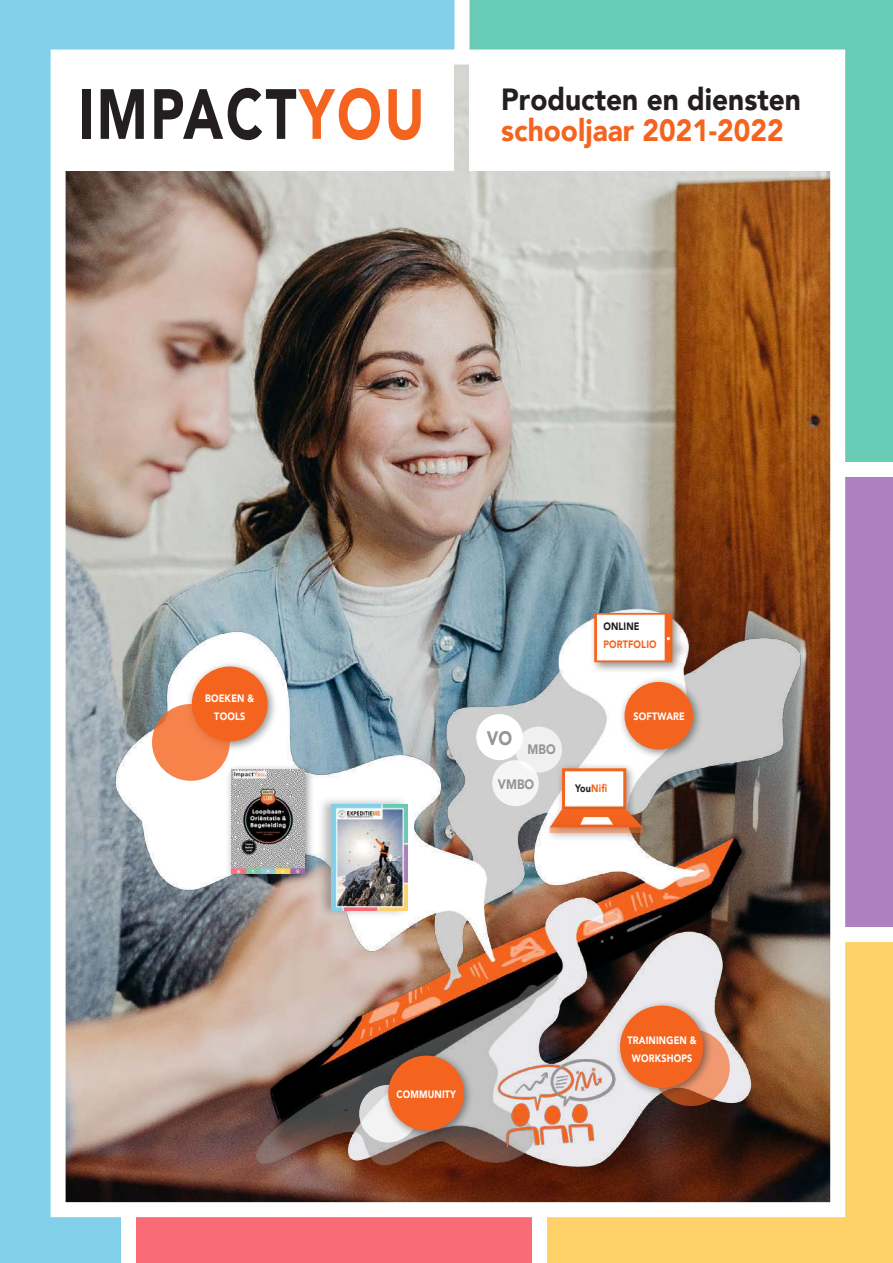
<style>
.page{position:relative;width:893px;height:1263px;background:#fff}
.page>*{position:absolute;margin:0;border:0;box-sizing:border-box;transform-origin:0 0}
.t1{font:900 70.2px "Avenir";letter-spacing:.05em;color:#231f20;scale:.77 1}
.t2{font:900 30.6px "Avenir";color:#231f20;scale:.92 1}
.t3{font:900 30.6px "Avenir";color:#f5641f;scale:.92 1}
.t4{font:900 19.5px "Avenir";color:#939598;scale:.85 1}
.t5{font:900 13.65px "Avenir";color:#939598;scale:.85 1}
.t6{font:900 10.65px/18px "Avenir";letter-spacing:.02em;color:#fff;text-align:center;scale:.84 1}
.t7{font:900 10.65px "Avenir";letter-spacing:.02em;color:#f5641f;scale:.84 1}
.t8{font:900 10.65px "Avenir";letter-spacing:.02em;color:#231f20;scale:.84 1}
.s1{color:#f5641f}
.s2{color:#231f20}
</style>
<div class="page">
<div style="left:56px;top:0;width:837px;height:543px;background:#68cbb5"></div>
<div style="left:0;top:0;width:470px;height:1263px;background:#82d0ea"></div>
<div style="left:527px;top:612px;width:366px;height:651px;background:#ffd269"></div>
<svg style="left:121px;top:1217px;width:426px;height:46px;background:#fa7581"></svg>
<svg style="left:845px;top:462px;width:48px;height:480px;background:#b388c4"></svg>
<div style="left:51px;top:50px;width:794px;height:1167px;border:15px solid #fff"></div>
<div style="left:64px;top:61px;width:390px;height:110px;background:#fff"></div>
<div style="left:470px;top:61px;width:372px;height:110px;background:#fff"></div>
<img style="left:64px;top:169px;width:777px;height:1028px">
<svg style="left:652px;top:1029px;width:78px;height:77px"></svg>
<div style="left:589px;top:608px;width:95px;height:65px;background:#231f20;opacity:.5"></div>
<svg style="left:594px;top:613px;width:78px;height:49px"></svg>
<div style="left:597px;top:615px;width:67px;height:45px;background:#fff;border:1px solid #fff"></div>
<div style="left:669px;top:639px;width:20px;height:20px;background:#231f20;opacity:.75"></div>
<svg style="left:666px;top:636px;width:5px;height:5px"></svg>
<div style="left:556px;top:762px;width:80px;height:58px;background:#231f20;opacity:.5"></div>
<div style="left:562px;top:768px;width:64px;height:41px;background:#fff;border:3px solid #f5641f"></div>
<div style="left:545px;top:803px;width:107px;height:35px;background:#231f20;opacity:.5"></div>
<svg style="left:546px;top:805px;width:102px;height:16px;background:#e28f67"></svg>
<div style="left:544px;top:821px;width:109px;height:22px;background:#231f20;opacity:.5"></div>
<svg style="left:550px;top:827px;width:93px;height:6px"></svg>
<div style="left:618px;top:676px;width:85px;height:83px;background:#231f20;opacity:.5"></div>
<div style="left:625px;top:682px;width:68px;height:68px;background:#f5641f;border-radius:50%"></div>
<div style="left:186px;top:660px;width:92px;height:92px;background:#231f20;opacity:.5"></div>
<div style="left:192px;top:666px;width:76px;height:75px;background:#f5641f;border-radius:50%"></div>
<svg style="left:152px;top:704px;width:78px;height:77px;fill:#f7834b"></svg>
<div style="left:317px;top:795px;width:93px;height:123px;background:#231f20;opacity:.3"></div>
<img style="left:332px;top:804px;width:76px;height:107px">
<div style="left:614px;top:999px;width:99px;height:99px;background:#231f20;opacity:.5"></div>
<div style="left:620px;top:1005px;width:83px;height:83px;background:#f5641f;border-radius:50%"></div>
<div style="left:225px;top:763px;width:90px;height:120px;background:#231f20;opacity:.5"></div>
<img style="left:231px;top:769px;width:74px;height:104px">
<img style="left:486px;top:1024px;width:135px;height:155px">
<div style="left:476px;top:714px;width:47px;height:46px;background:#fff;border-radius:50%"></div>
<div style="left:515px;top:726px;width:47px;height:47px;background:linear-gradient(to right,#f3f3f3,#eee);border-radius:50%"></div>
<div style="left:492px;top:760px;width:47px;height:46px;background:#f5f5f5;border-radius:50%"></div>
<svg style="left:359px;top:1085px;width:58px;height:57px"></svg>
<div style="left:382px;top:1049px;width:92px;height:92px;background:#231f20;opacity:.5"></div>
<div style="left:388px;top:1055px;width:76px;height:75px;background:#f5641f;border-radius:50%"></div>
<h1 class="t1" style="left:78px;top:54px;width:452px">IMPACT<span class="s1">YOU</span></h1>
<h2 class="t2" style="left:501px;top:73px;width:327px">Producten en diensten</h2>
<h2 class="t3" style="left:501px;top:104px;width:308px">schooljaar 2021-2022</h2>
<p class="t6" style="left:205px;top:689px;width:60px">BOEKEN &amp;<br>TOOLS</p>
<p class="t8" style="left:603px;top:617px;width:45px">ONLINE</p>
<p class="t7" style="left:603px;top:635px;width:65px">PORTFOLIO</p>
<h3 class="t4" style="left:487px;top:722px;width:31px">VO</h3>
<p class="t5" style="left:528px;top:738px;width:34px">MBO</p>
<p class="t5" style="left:498px;top:773px;width:44px">VMBO</p>
<p class="t7" style="left:575px;top:779px;width:39px"><span class="s2">You</span>Nifi</p>
<p class="t6" style="left:634px;top:707px;width:63px">SOFTWARE</p>
<p class="t6" style="left:396px;top:1085px;width:73px">COMMUNITY</p>
<p class="t6" style="left:628px;top:1031px;width:84px">TRAININGEN &amp;<br>WORKSHOPS</p>
</div>
